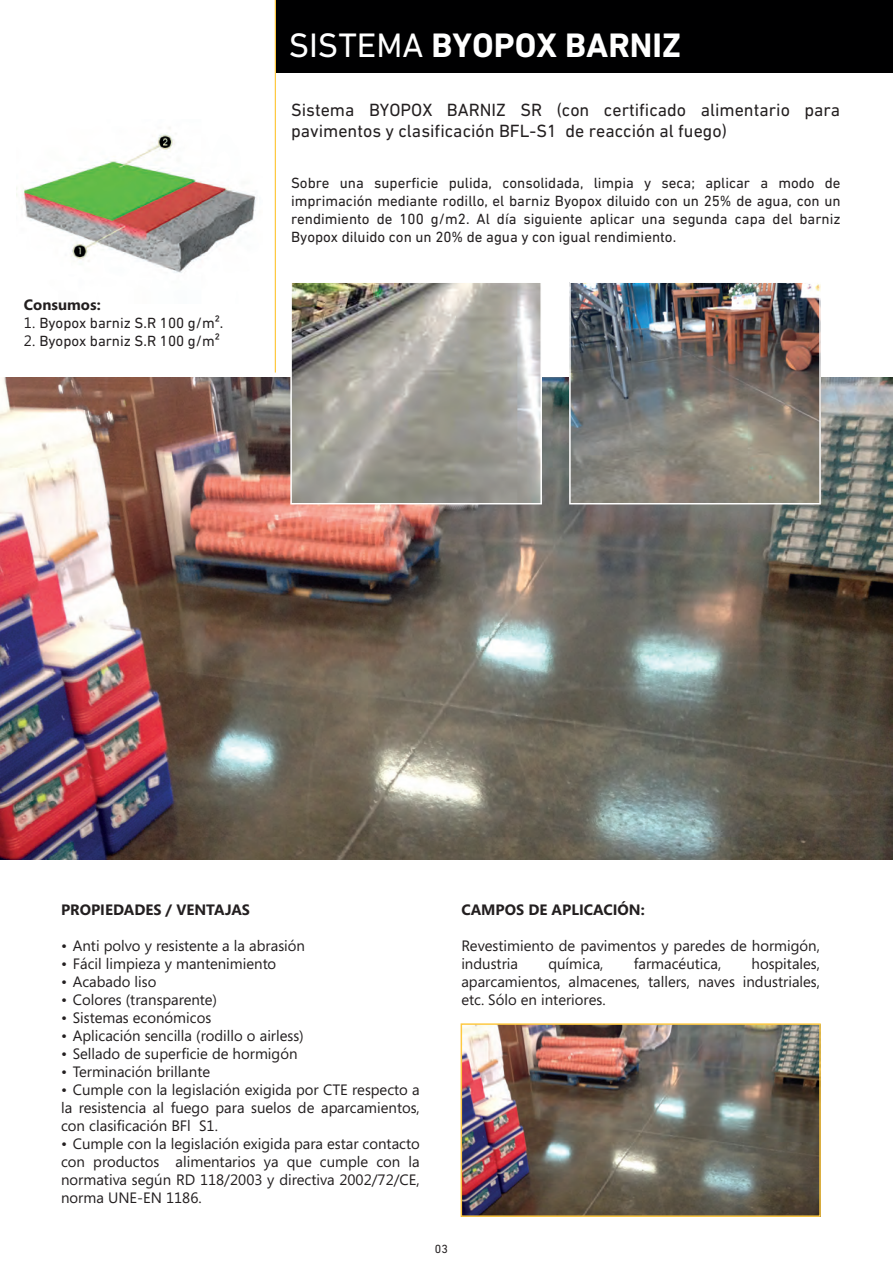
<style>
.page{position:relative;width:893px;height:1263px;background:#fff}
.page>*{position:absolute;margin:0;border:0;box-sizing:border-box;transform-origin:0 0}
.t1{font:700 34.5px "DIN Next LT Pro";color:#fff}
.t2{font:18px/20.9px "DIN Next LT Pro";color:#231f20}
.t3{font:15px/18px "Segoe";color:#231f20;text-align:justify}
.t4{font:15px/18px "DIN Next LT Pro";color:#231f20;text-align:justify}
.t5{font:700 15px "Segoe";color:#231f20}
.t6{font:12px "DIN Next LT Pro";color:#231f20}
.s1{font-weight:400}
.s2{font-family:"Segoe"}
</style>
<div class="page">
<img style="left:0;top:378px;width:892px;height:481px">
<div style="left:275px;top:0;width:618px;height:72px;background:#000001"></div>
<hr style="left:275px;top:0;width:1px;height:372px;background:#fec943">
<img style="left:293px;top:284px;width:246px;height:217px">
<img style="left:464px;top:1026px;width:354px;height:188px">
<img style="left:572px;top:284px;width:246px;height:217px">
<div style="left:290px;top:281px;width:252px;height:223px;border:2px solid #fff"></div>
<div style="left:461px;top:1023px;width:360px;height:194px;border:2px solid #fec943"></div>
<div style="left:569px;top:281px;width:252px;height:223px;border:2px solid #fff"></div>
<img style="left:23px;top:127px;width:233px;height:146px">
<p class="t1" style="left:289px;top:26px;width:394px"><span class="s1">SISTEMA</span> BYOPOX BARNIZ</p>
<p class="t5" style="left:24px;top:294px;width:78px">Consumos:</p>
<p class="t4" style="left:24px;top:313px;width:201px"><span class="s2">1.</span> Byopox barniz S.R 100 g/m².</p>
<p class="t4" style="left:24px;top:331px;width:197px"><span class="s2">2.</span> Byopox barniz S.R 100 g/m²</p>
<p class="t2" style="left:291px;top:99px;width:551px">Sistema BYOPOX BARNIZ SR (con certificado alimentario para pavimentos y clasificación BFL-S1 de reacción al fuego)</p>
<p class="t4" style="left:291px;top:173px;width:551px">Sobre una superficie pulida, consolidada, limpia y seca; aplicar a modo de imprimación mediante rodillo, el barniz Byopox diluido con un 25% de agua, con un rendimiento de 100 g/m2. Al día siguiente aplicar una segunda capa del barniz Byopox diluido con un 20% de agua y con igual rendimiento.</p>
<p class="t5" style="left:61px;top:899px;width:190px">PROPIEDADES / VENTAJAS</p>
<p class="t3" style="left:61px;top:936px;width:245px">• Anti polvo y resistente a la abrasión</p>
<p class="t3" style="left:61px;top:954px;width:217px">• Fácil limpieza y mantenimiento</p>
<p class="t3" style="left:61px;top:972px;width:97px">• Acabado liso</p>
<p class="t3" style="left:61px;top:990px;width:158px">• Colores (transparente)</p>
<p class="t3" style="left:61px;top:1008px;width:152px">• Sistemas económicos</p>
<p class="t3" style="left:61px;top:1026px;width:244px">• Aplicación sencilla (rodillo o airless)</p>
<p class="t3" style="left:61px;top:1044px;width:238px">• Sellado de superficie de hormigón</p>
<p class="t3" style="left:61px;top:1062px;width:150px">• Terminación brillante</p>
<p class="t3" style="left:61px;top:1080px;width:360px">• Cumple con la legislación exigida por CTE respecto a la resistencia al fuego para suelos de aparcamientos, con clasificación BFl S1.</p>
<p class="t3" style="left:61px;top:1134px;width:360px">• Cumple con la legislación exigida para estar contacto con productos alimentarios ya que cumple con la normativa según RD 118/2003 y directiva 2002/72/CE, norma UNE-EN 1186.</p>
<p class="t5" style="left:461px;top:899px;width:185px">CAMPOS DE APLICACIÓN:</p>
<p class="t3" style="left:461px;top:936px;width:360px">Revestimiento de pavimentos y paredes de hormigón, industria</p>
<p class="t3" style="left:548px;top:954px;width:57px">química,</p>
<p class="t3" style="left:634px;top:954px;width:89px">farmacéutica,</p>
<p class="t3" style="left:461px;top:954px;width:360px;text-indent:290px">hospitales, aparcamientos, almacenes, tallers, naves industriales, etc. Sólo en interiores.</p>
<p class="t6" style="left:435px;top:1242px;width:15px">03</p>
</div>
